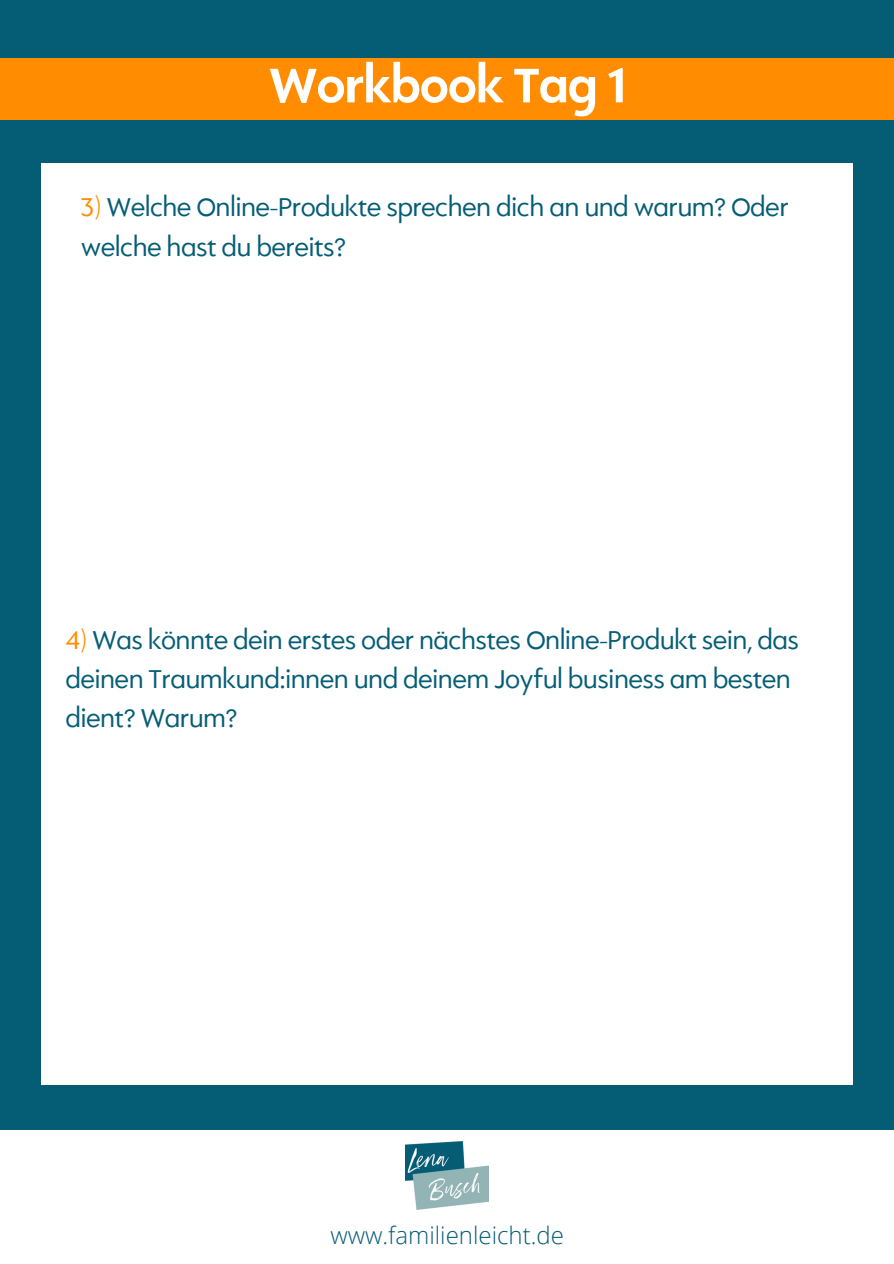
<style>
.page{position:relative;width:894px;height:1264px;background:#fff}
.page>*{position:absolute;margin:0;border:0;box-sizing:border-box;transform-origin:0 0}
.t1{font:54px "PGF Now Medium";color:#fff}
.t2{font:28.5px/39.5px "PGF Now Book";color:#055d75}
.t3{font:300 24px "Open Sans";color:#055d75}
.s1{color:#ff8c01}
</style>
<div class="page">
<div style="left:0;top:0;width:893px;height:1129px;background:#055d75"></div>
<div style="left:0;top:58px;width:893px;height:62px;background:#ff8c01"></div>
<div style="left:42px;top:164px;width:810px;height:921px;background:#fff"></div>
<img style="left:406px;top:1141px;width:82px;height:67px">
<p class="t1" style="left:269px;top:62px;width:357px">Workbook Tag 1</p>
<p class="t2" style="left:81px;top:189px;width:708px"><span class="s1">3)</span> Welche Online-Produkte sprechen dich an und warum? Oder welche hast du bereits?</p>
<p class="t2" style="left:66px;top:621px;width:734px"><span class="s1">4)</span> Was könnte dein erstes oder nächstes Online-Produkt sein, das deinen Traumkund:innen und deinem Joyful business am besten dient? Warum?</p>
<p class="t3" style="left:330px;top:1218px;width:235px">www.familienleicht.de</p>
</div>
